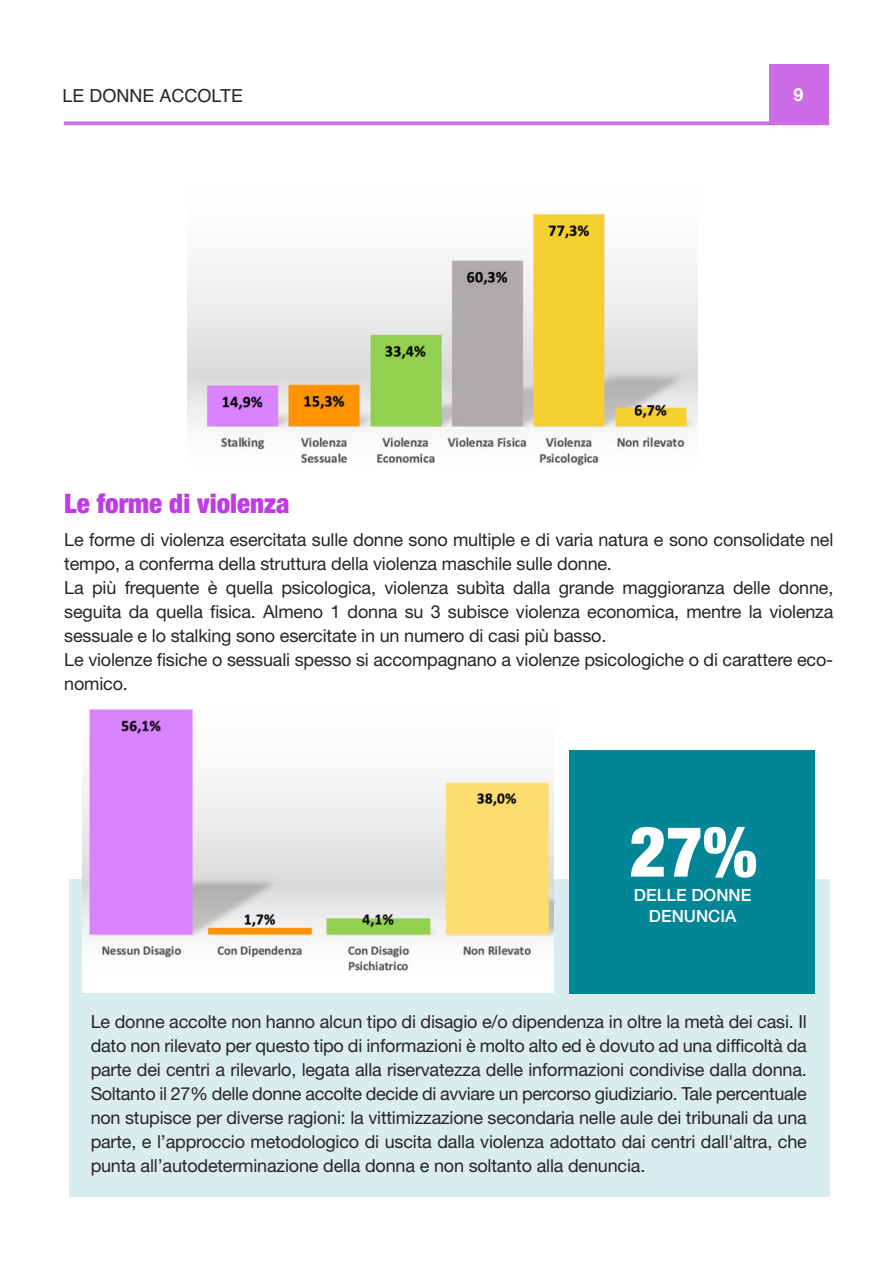
<style>
.page{position:relative;width:893px;height:1263px;background:#fff}
.page>*{position:absolute;margin:0;border:0;box-sizing:border-box;transform-origin:0 0}
.t1{font:900 condensed 70.2px "Helvetica Neue";color:#fff}
.t2{font:900 condensed 27px "Helvetica Neue";color:#be3ce3}
.t3{font:18px/24px "Helvetica Neue";letter-spacing:-.01em;color:#272526}
.t4{font:18px "Helvetica";color:#272526}
.t5{font:700 18px "Helvetica Neue";color:#fff}
.t6{font:500 16.8px/20.9px "Helvetica Neue";color:#fff;text-align:center}
</style>
<div class="page">
<div style="left:69px;top:879px;width:761px;height:317px;background:#d9edef"></div>
<div style="left:770px;top:64px;width:59px;height:59px;background:#cb6be6"></div>
<svg style="left:64px;top:121px;width:765px;height:4px;background:#d079e8"></svg>
<img style="left:188px;top:213px;width:509px;height:253px">
<div style="left:83px;top:706px;width:471px;height:286px;background:#fff"></div>
<img style="left:83px;top:709px;width:471px;height:262px">
<div style="left:570px;top:750px;width:245px;height:243px;background:#008696"></div>
<p class="t4" style="left:63px;top:89px;width:182px">LE DONNE ACCOLTE</p>
<p class="t5" style="left:794px;top:88px;width:12px">9</p>
<h2 class="t2" style="left:64px;top:493px;width:227px">Le forme di violenza</h2>
<p class="t3" style="left:64px;top:529px;width:771px">Le forme di violenza esercitata sulle donne sono multiple e di varia natura e sono consolidate nel tempo, a conferma della struttura della violenza maschile sulle donne.<br>La più frequente è quella psicologica, violenza subìta dalla grande maggioranza delle donne, seguita da quella fisica. Almeno 1 donna su 3 subisce violenza economica, mentre la violenza sessuale e lo stalking sono esercitate in un numero di casi più basso.<br>Le violenze fisiche o sessuali spesso si accompagnano a violenze psicologiche o di carattere eco&shy;nomico.</p>
<h1 class="t1" style="left:630px;top:827px;width:129px">27%</h1>
<p class="t6" style="left:634px;top:887px;width:119px">DELLE DONNE<br>DENUNCIA</p>
<p class="t3" style="left:91px;top:1012px;width:718px;text-align:justify">Le donne accolte non hanno alcun tipo di disagio e/o dipendenza in oltre la metà dei casi. Il dato non rilevato per questo tipo di informazioni è molto alto ed è dovuto ad una difficoltà da parte dei centri a rilevarlo, legata alla riservatezza delle informazioni condivise dalla donna.<br>Soltanto il 27% delle donne accolte decide di avviare un percorso giudiziario. Tale percentuale non stupisce per diverse ragioni: la vittimizzazione secondaria nelle aule dei tribunali da una parte, e l’approccio metodologico di uscita dalla violenza adottato dai centri dall'altra, che punta all’autodeterminazione della donna e non soltanto alla denuncia.</p>
</div>
